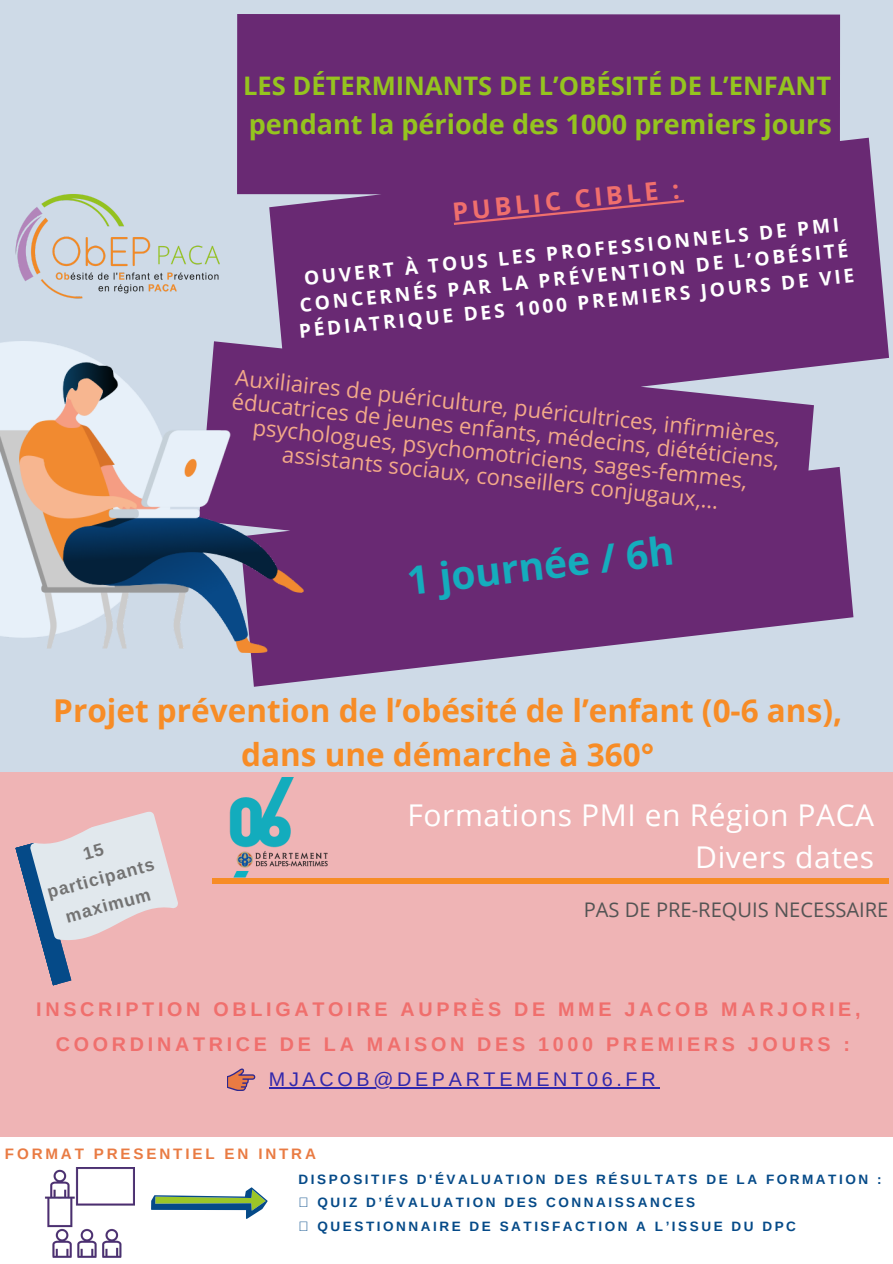
<style>
.page{position:relative;width:893px;height:1264px;background:#fff}
.page>*{position:absolute;margin:0;border:0;box-sizing:border-box;transform-origin:0 0}
.t1{font:700 39px "Open Sans";color:#15acbd}
.t2{font:700 31.5px/44px "Open Sans";color:#f78c26;text-align:center}
.t3{font:30px "Open Sans";letter-spacing:.02em;color:#fff}
.t4{font:700 27px "Open Sans";color:#95c41f}
.t5{font:700 25.5px "Open Sans";color:#95c41f}
.t6{font:700 25.2px "Open Sans";color:#f06f6d}
.t7{font:22.05px/23.5px "Open Sans";color:#f3aa89;text-align:center}
.t8{font:20.1px "Open Sans";color:#545454}
.t9{font:700 19.8px "Arimo";letter-spacing:.185em;color:#f06f6d}
.t10{font:19.8px "Arimo";letter-spacing:.19em;color:#3127ac}
.t11{font:700 19.2px/25.8px "Open Sans";color:#fff}
.t12{font:700 17.4px/28px "Arimo";color:#737373;text-align:center}
.t13{font:700 15.15px "Arimo";letter-spacing:.19em;color:#e97b43}
.t14{font:700 13.5px "Arimo";letter-spacing:.185em;color:#054a88}
</style>
<div class="page">
<div style="left:0;top:0;width:892px;height:1263px;background:#cedae7"></div>
<div style="left:0;top:772px;width:892px;height:395px;background:#efb4b5"></div>
<div style="left:0;top:1137px;width:892px;height:126px;background:#fff"></div>
<img style="left:45px;top:1167px;width:89px;height:91px">
<svg style="left:151px;top:1187px;width:116px;height:31px"></svg>
<svg style="left:15px;top:811px;width:163px;height:175px"></svg>
<hr style="left:269px;top:1086px;width:390px;height:2px;background:#3127ac">
<svg style="left:227px;top:1068px;width:28px;height:23px"></svg>
<div style="left:212px;top:878px;width:676px;height:5px;background:#f78c26"></div>
<svg style="left:214px;top:14px;width:675px;height:672px;background:#784384"></svg>
<svg style="left:454px;top:200px;width:230px;height:25px;background:#752f72"></svg>
<img style="left:0;top:342px;width:303px;height:310px">
<img style="left:229px;top:777px;width:99px;height:100px">
<img style="left:15px;top:190px;width:212px;height:113px">
<p class="t5" style="left:243px;top:68px;width:589px">LES DÉTERMINANTS DE L’OBÉSITÉ DE L’ENFANT</p>
<p class="t4" style="left:249px;top:105px;width:584px">pendant la période des 1000 premiers jours</p>
<p class="t6" style="left:451px;top:194px;width:229px;rotate:-6deg">PUBLIC CIBLE :</p>
<p class="t11" style="left:303px;top:266px;width:539px;rotate:-6deg">OUVERT À TOUS LES PROFESSIONNELS DE PMI</p>
<p class="t11" style="left:295px;top:293px;width:559px;rotate:-6deg">CONCERNÉS PAR LA PRÉVENTION DE L’OBÉSITÉ<br>PÉDIATRIQUE DES 1000 PREMIERS JOURS DE VIE</p>
<p class="t7" style="left:235px;top:366px;width:552px;rotate:6deg">Auxiliaires de puériculture, puéricultrices, infirmières, éducatrices de jeunes enfants, médecins, diététiciens, psychologues, psychomotriciens, sages-femmes,</p>
<p class="t7" style="left:283px;top:442px;width:440px;rotate:6deg">assistants sociaux, conseillers conjugaux,…</p>
<p class="t1" style="left:404px;top:552px;width:270px;rotate:-6deg">1 journée / 6h</p>
<p class="t2" style="left:53px;top:688px;width:790px">Projet prévention de l’obésité de l’enfant (0-6 ans), dans une démarche à 360°</p>
<p class="t12" style="left:37px;top:851px;width:112px;rotate:-15deg">15 participants</p>
<p class="t12" style="left:62px;top:902px;width:89px;rotate:-15deg">maximum</p>
<p class="t3" style="left:407px;top:794px;width:468px">Formations PMI en Région PACA</p>
<p class="t3" style="left:695px;top:836px;width:180px">Divers dates</p>
<p class="t8" style="left:583px;top:895px;width:306px">PAS DE PRE-REQUIS NECESSAIRE</p>
<p class="t9" style="left:36px;top:998px;width:825px">INSCRIPTION OBLIGATOIRE AUPRÈS DE MME JACOB MARJORIE,</p>
<p class="t9" style="left:56px;top:1033px;width:795px">COORDINATRICE DE LA MAISON DES 1000 PREMIERS JOURS :</p>
<p class="t10" style="left:269px;top:1067px;width:388px">MJACOB@DEPARTEMENT06.FR</p>
<p class="t13" style="left:5px;top:1145px;width:312px">FORMAT PRESENTIEL EN INTRA</p>
<p class="t14" style="left:298px;top:1171px;width:584px">DISPOSITIFS D'ÉVALUATION DES RÉSULTATS DE LA FORMATION :</p>
<p class="t14" style="left:317px;top:1194px;width:379px">QUIZ D’ÉVALUATION DES CONNAISSANCES</p>
<p class="t14" style="left:317px;top:1218px;width:480px">QUESTIONNAIRE DE SATISFACTION A L’ISSUE DU DPC</p>
</div>
